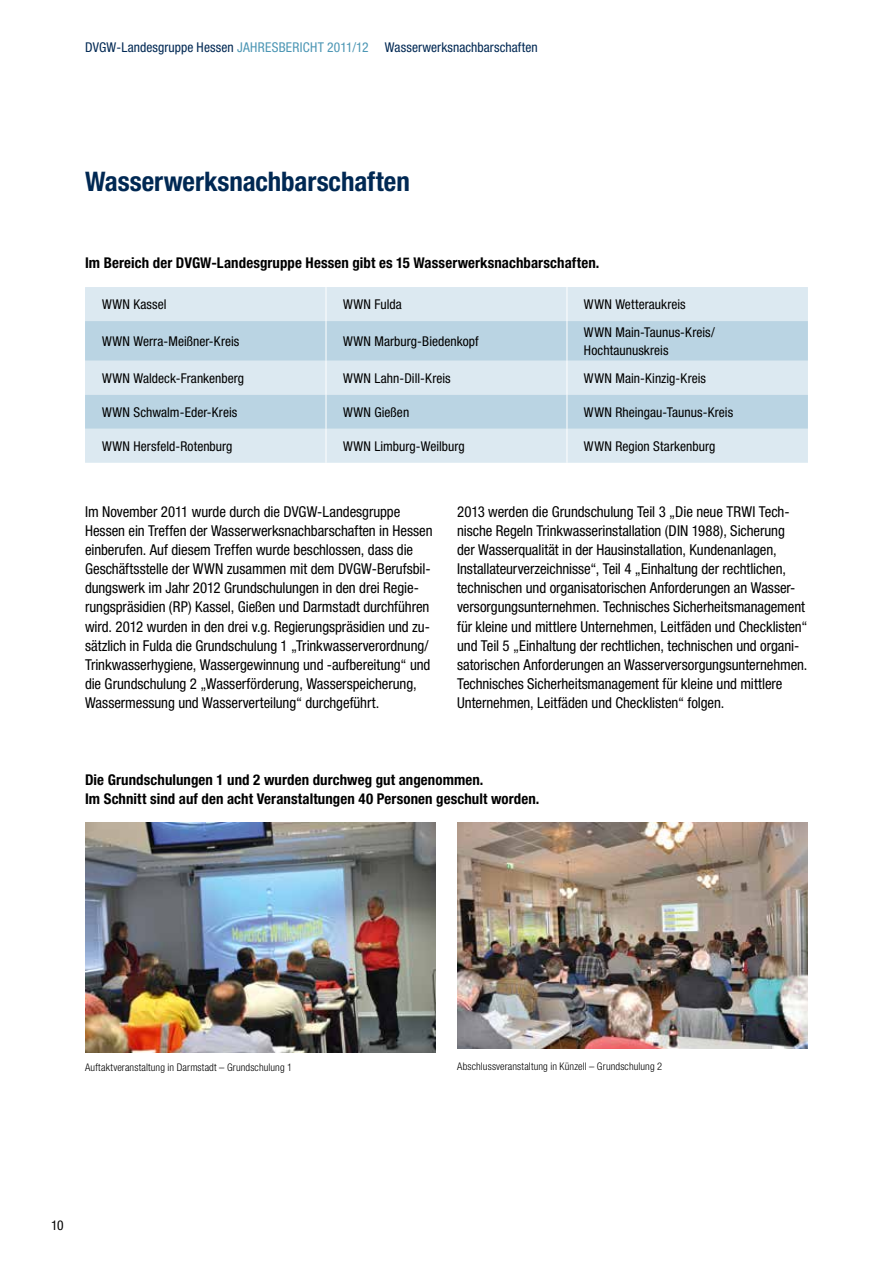
<style>
.page{position:relative;width:893px;height:1263px;background:#fff}
.page>*{position:absolute;margin:0;border:0;box-sizing:border-box;transform-origin:0 0}
.t1{font:700 condensed 27px "Helvetica Neue LT Pro";letter-spacing:-.005em;color:#002853}
.t2{font:condensed 15px/19.2px "Helvetica Neue LT Pro";letter-spacing:-.005em;color:#000}
.t3{font:700 condensed 14.85px/19.2px "Helvetica Neue LT Pro";letter-spacing:.005em;color:#000}
.t4{font:condensed 13.5px/18px "Helvetica Neue LT Pro";letter-spacing:.005em;color:#000}
.t5{font:condensed 13.5px "Helvetica Neue LT Pro";letter-spacing:.01em;color:#002853}
.t6{font:300 condensed 10.5px "Helvetica Neue LT Pro";letter-spacing:.015em;color:#000}
.s1{color:#4c96b4}
</style>
<div class="page">
<div style="left:85px;top:287px;width:723px;height:176px;background:#dce9f1"></div>
<svg style="left:85px;top:321px;width:723px;height:108px;background:#c5dae7"></svg>
<hr style="left:326px;top:287px;width:1px;height:34px;background:#fff">
<hr style="left:567px;top:287px;width:1px;height:34px;background:#fff">
<hr style="left:326px;top:321px;width:1px;height:40px;background:#fff">
<hr style="left:567px;top:321px;width:1px;height:40px;background:#fff">
<hr style="left:326px;top:361px;width:1px;height:34px;background:#fff">
<hr style="left:567px;top:361px;width:1px;height:34px;background:#fff">
<hr style="left:326px;top:395px;width:1px;height:34px;background:#fff">
<hr style="left:567px;top:395px;width:1px;height:34px;background:#fff">
<hr style="left:326px;top:429px;width:1px;height:34px;background:#fff">
<hr style="left:567px;top:429px;width:1px;height:34px;background:#fff">
<img style="left:85px;top:823px;width:351px;height:229px">
<img style="left:457px;top:823px;width:351px;height:225px">
<p class="t5" style="left:85px;top:39px;width:454px">DVGW-Landesgruppe Hessen <span class="s1">JAHRESBERICHT 2011/12</span> Wasserwerksnachbarschaften</p>
<h1 class="t1" style="left:85px;top:166px;width:326px">Wasserwerksnachbarschaften</h1>
<p class="t3" style="left:85px;top:253px;width:516px">Im Bereich der DVGW-Landesgruppe Hessen gibt es 15 Wasserwerksnachbarschaften.</p>
<p class="t4" style="left:102px;top:295px;width:66px">WWN Kassel</p>
<p class="t4" style="left:343px;top:295px;width:60px">WWN Fulda</p>
<p class="t4" style="left:584px;top:295px;width:103px">WWN Wetteraukreis</p>
<p class="t4" style="left:102px;top:332px;width:139px">WWN Werra-Meißner-Kreis</p>
<p class="t4" style="left:343px;top:332px;width:137px">WWN Marburg-Biedenkopf</p>
<p class="t4" style="left:584px;top:323px;width:132px">WWN Main-Taunus-Kreis/<br>Hochtaunuskreis</p>
<p class="t4" style="left:102px;top:369px;width:144px">WWN Waldeck-Frankenberg</p>
<p class="t4" style="left:343px;top:369px;width:109px">WWN Lahn-Dill-Kreis</p>
<p class="t4" style="left:584px;top:369px;width:124px">WWN Main-Kinzig-Kreis</p>
<p class="t4" style="left:102px;top:403px;width:137px">WWN Schwalm-Eder-Kreis</p>
<p class="t4" style="left:343px;top:403px;width:68px">WWN Gießen</p>
<p class="t4" style="left:584px;top:403px;width:151px">WWN Rheingau-Taunus-Kreis</p>
<p class="t4" style="left:102px;top:437px;width:132px">WWN Hersfeld-Rotenburg</p>
<p class="t4" style="left:343px;top:437px;width:123px">WWN Limburg-Weilburg</p>
<p class="t4" style="left:584px;top:437px;width:133px">WWN Region Starkenburg</p>
<p class="t2" style="left:85px;top:502px;width:349px">Im November 2011 wurde durch die DVGW-Landesgruppe Hessen ein Treffen der Wasserwerksnachbarschaften in Hessen einberufen. Auf diesem Treffen wurde beschlossen, dass die Geschäftsstelle der WWN zusammen mit dem DVGW-Berufsbil&shy;dungswerk im Jahr 2012 Grundschulungen in den drei Regie&shy;rungspräsidien (RP) Kassel, Gießen und Darmstadt durchführen wird. 2012 wurden in den drei v.g. Regierungspräsidien und zu&shy;sätzlich in Fulda die Grundschulung 1 „Trinkwasserverordnung/ Trinkwasserhygiene, Wassergewinnung und -aufbereitung“ und die Grundschulung 2 „Wasserförderung, Wasserspeicherung, Wassermessung und Wasserverteilung“ durchgeführt.</p>
<p class="t2" style="left:457px;top:502px;width:352px">2013 werden die Grundschulung Teil 3 „Die neue TRWI Tech&shy;nische Regeln Trinkwasserinstallation (DIN 1988), Sicherung<br>der Wasserqualität in der Hausinstallation, Kundenanlagen, Installateurverzeichnisse“, Teil 4 „Einhaltung der rechtlichen, technischen und organisatorischen Anforderungen an Wasser&shy;versorgungsunternehmen. Technisches Sicherheitsmanagement für kleine und mittlere Unternehmen, Leitfäden und Checklisten“ und Teil 5 „Einhaltung der rechtlichen, technischen und organi&shy;satorischen Anforderungen an Wasserversorgungsunternehmen.<br>Technisches Sicherheitsmanagement für kleine und mittlere Unternehmen, Leitfäden und Checklisten“ folgen.</p>
<p class="t3" style="left:85px;top:770px;width:456px">Die Grundschulungen 1 und 2 wurden durchweg gut angenommen.<br>Im Schnitt sind auf den acht Veranstaltungen 40 Personen geschult worden.</p>
<p class="t6" style="left:85px;top:1062px;width:209px">Auftaktveranstaltung in Darmstadt – Grundschulung 1</p>
<p class="t6" style="left:457px;top:1061px;width:207px">Abschlussveranstaltung in Künzell – Grundschulung 2</p>
<p class="t4" style="left:51px;top:1216px;width:14px">10</p>
</div>
